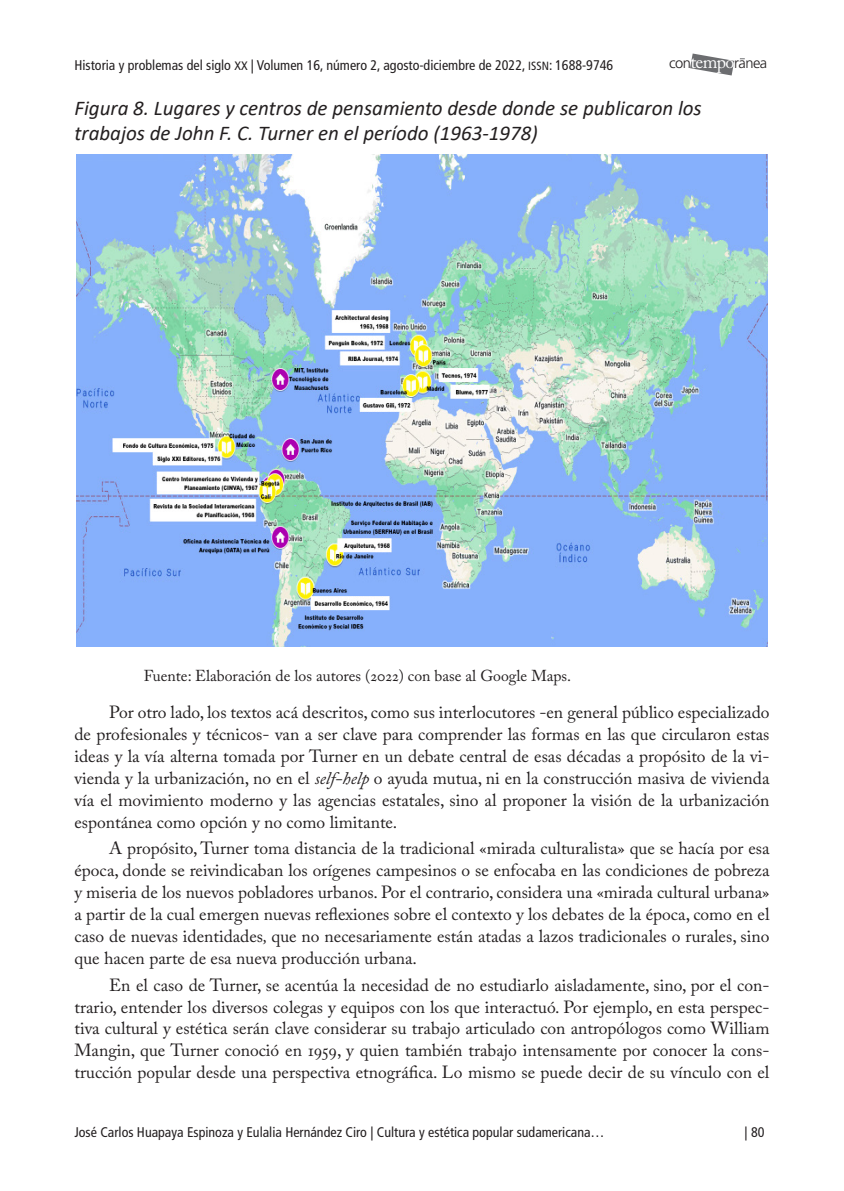
<style>
.page{position:relative;width:844px;height:1191px;background:#fff}
.page>*{position:absolute;margin:0;border:0;box-sizing:border-box;transform-origin:0 0}
.UCE_tit_tablas_y_grá{font:italic 21px/25.2px "Calibri";color:#231f20}
.txt{font:17.5px/21.9px "Adobe Caslon Pro";color:#231f20;text-align:justify}
.pie_de_foto{font:15.75px "Adobe Caslon Pro";color:#231f20}
.t1{font:300 14.7px "Frutiger";letter-spacing:-.035em;color:#231f20}
.t2{font:condensed 14px "Frutiger LT Std";color:#231f20}
.s1{font-size:12.25px}
.s2{font-family:"Frutiger LT Std Cn SC850";font-stretch:normal;font-size:11.9px}
.s3{font-family:"Adobe Caslon Pro";font-weight:400;font-size:18.2px;color:#fff}
.s4{font-style:italic}
</style>
<div class="page">
<svg style="left:690px;top:54px;width:54px;height:21px"></svg>
<img style="left:76px;top:155px;width:691px;height:491px">
<p class="t2" style="left:74px;top:57px;width:540px">Historia y problemas del siglo <span class="s1">XX</span> | Volumen 16, número 2, agosto-diciembre de 2022, <span class="s2">ISSN</span>: 1688-9746</p>
<p class="t1" style="left:669px;top:55px;width:100px">con<span class="s3">tempo</span>ranea</p>
<p class="UCE_tit_tablas_y_grá" style="left:74px;top:94px;width:628px">Figura 8. Lugares y centros de pensamiento desde donde se publicaron los trabajos de John F. C. Turner en el período (1963-1978)</p>
<p class="pie_de_foto" style="left:144px;top:667px;width:428px">Fuente: Elaboración de los autores (2022) con base al Google Maps.</p>
<p class="txt" style="left:74px;top:701px;width:696px;text-indent:35px">Por otro lado, los textos acá descritos, como sus interlocutores -en general público especializado de profesionales y técnicos- van a ser clave para comprender las formas en las que circularon estas ideas y la vía alterna tomada por Turner en un debate central de esas décadas a propósito de la vi&shy;vienda y la urbanización, no en el <span class="s4">self-help</span> o ayuda mutua, ni en la construcción masiva de vivienda vía el movimiento moderno y las agencias estatales, sino al proponer la visión de la urbanización espontánea como opción y no como limitante.</p>
<p class="txt" style="left:74px;top:837px;width:696px;text-indent:35px">A propósito, Turner toma distancia de la tradicional «mirada culturalista» que se hacía por esa época, donde se reivindicaban los orígenes campesinos o se enfocaba en las condiciones de pobreza y miseria de los nuevos pobladores urbanos. Por el contrario, considera una «mirada cultural urbana» a partir de la cual emergen nuevas reflexiones sobre el contexto y los debates de la época, como en el caso de nuevas identidades<span class="s4">,</span> que no necesariamente están atadas a lazos tradicionales o rurales, sino que hacen parte de esa nueva producción urbana.</p>
<p class="txt" style="left:74px;top:973px;width:696px;text-indent:35px">En el caso de Turner, se acentúa la necesidad de no estudiarlo aisladamente, sino, por el con&shy;trario, entender los diversos colegas y equipos con los que interactuó. Por ejemplo, en esta perspec&shy;tiva cultural y estética serán clave considerar su trabajo articulado con antropólogos como William Mangin, que Turner conoció en 1959, y quien también trabajo intensamente por conocer la cons&shy;trucción popular desde una perspectiva etnográfica. Lo mismo se puede decir de su vínculo con el</p>
<p class="t2" style="left:74px;top:1124px;width:531px">José Carlos Huapaya Espinoza y Eulalia Hernández Ciro | Cultura y estética popular sudamericana…</p>
<p class="t2" style="left:744px;top:1124px;width:21px">| 80</p>
</div>
